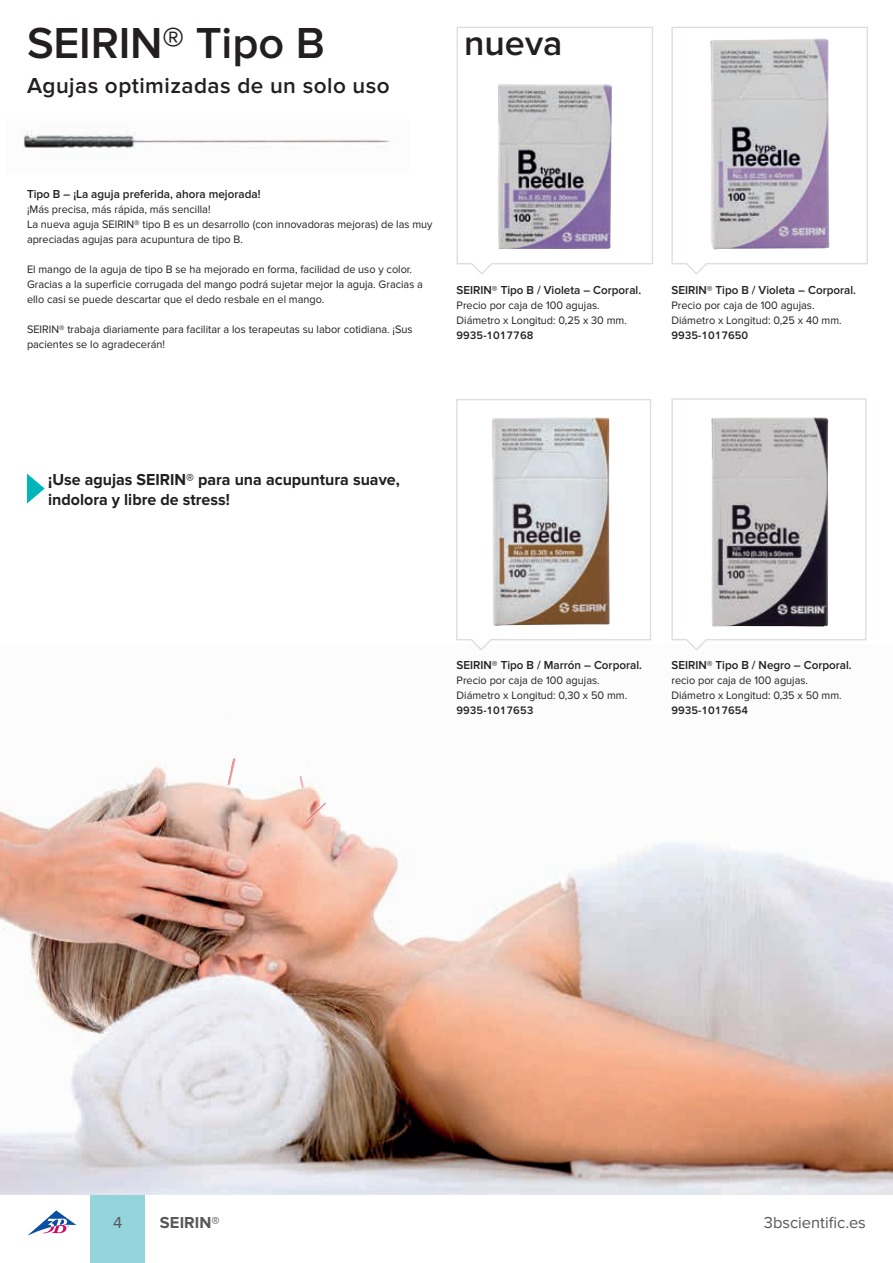
<style>
.page{position:relative;width:893px;height:1263px;background:#fff}
.page>*{position:absolute;margin:0;border:0;box-sizing:border-box;transform-origin:0 0}
.t1{font:600 45px "Proxima Nova";letter-spacing:-.005em;color:#231f20}
.t2{font:600 36px "Proxima Nova";color:#231f20}
.t3{font:600 22.5px "Proxima Nova";letter-spacing:.02em;color:#231f20}
.t4{font:700 16.5px/19.5px "Proxima Nova";color:#231f20}
.t5{font:16.5px "Proxima Nova";color:#57585a}
.t6{font:700 16.5px "Proxima Nova";letter-spacing:.005em;color:#57585a}
.t7{font:600 12px "Proxima Nova";color:#231f20}
.t8{font:11.25px/15px "Proxima Nova";color:#231f20}
.t9{font:600 11.25px "Proxima Nova";color:#231f20}
</style>
<div class="page">
<svg style="left:27px;top:1210px;width:50px;height:26px"></svg>
<div style="left:91px;top:1195px;width:54px;height:68px;background:#93d5da"></div>
<img style="left:0;top:758px;width:893px;height:437px">
<img style="left:226px;top:758px;width:9px;height:37px">
<img style="left:299px;top:802px;width:27px;height:26px">
<svg style="left:299px;top:776px;width:5px;height:12px"></svg>
<svg style="left:671px;top:398px;width:196px;height:253px"></svg>
<svg style="left:671px;top:26px;width:197px;height:249px"></svg>
<svg style="left:456px;top:26px;width:197px;height:249px"></svg>
<img style="left:23px;top:130px;width:367px;height:18px">
<svg style="left:456px;top:399px;width:195px;height:252px"></svg>
<svg style="left:27px;top:473px;width:18px;height:30px"></svg>
<h1 class="t1" style="left:27px;top:17px;width:299px">SEIRIN® Tipo B</h1>
<h3 class="t3" style="left:27px;top:72px;width:364px">Agujas optimizadas de un solo uso</h3>
<h2 class="t2" style="left:464px;top:23px;width:100px">nueva</h2>
<p class="t7" style="left:27px;top:187px;width:235px">Tipo B – ¡La aguja preferida, ahora mejorada!</p>
<p class="t8" style="left:27px;top:202px;width:407px">¡Más precisa, más rápida, más sencilla!<br>La nueva aguja SEIRIN® tipo B es un desarrollo (con innovadoras mejoras) de las muy apreciadas agujas para acupuntura de tipo B.</p>
<p class="t8" style="left:27px;top:262px;width:397px">El mango de la aguja de tipo B se ha mejorado en forma, facilidad de uso y color.<br>Gracias a la superficie corrugada del mango podrá sujetar mejor la aguja. Gracias a ello casi se puede descartar que el dedo resbale en el mango.</p>
<p class="t8" style="left:27px;top:322px;width:387px">SEIRIN® trabaja diariamente para facilitar a los terapeutas su labor cotidiana. ¡Sus pacientes se lo agradecerán!</p>
<p class="t7" style="left:457px;top:283px;width:186px">SEIRIN® Tipo B / Violeta – Corporal.</p>
<p class="t8" style="left:457px;top:298px;width:172px">Precio por caja de 100 agujas.<br>Diámetro x Longitud: 0,25 x 30 mm.</p>
<p class="t9" style="left:457px;top:328px;width:78px">9935-1017768</p>
<p class="t7" style="left:671px;top:283px;width:186px">SEIRIN® Tipo B / Violeta – Corporal.</p>
<p class="t8" style="left:671px;top:298px;width:172px">Precio por caja de 100 agujas.<br>Diámetro x Longitud: 0,25 x 40 mm.</p>
<p class="t9" style="left:671px;top:328px;width:78px">9935-1017650</p>
<h3 class="t4" style="left:48px;top:470px;width:353px">¡Use agujas SEIRIN® para una acupuntura suave, indolora y libre de stress!</h3>
<p class="t7" style="left:457px;top:658px;width:187px">SEIRIN® Tipo B / Marrón – Corporal.</p>
<p class="t8" style="left:457px;top:673px;width:172px">Precio por caja de 100 agujas.<br>Diámetro x Longitud: 0,30 x 50 mm.</p>
<p class="t9" style="left:457px;top:704px;width:78px">9935-1017653</p>
<p class="t7" style="left:671px;top:658px;width:182px">SEIRIN® Tipo B / Negro – Corporal.</p>
<p class="t8" style="left:671px;top:673px;width:172px">recio por caja de 100 agujas.<br>Diámetro x Longitud: 0,35 x 50 mm.</p>
<p class="t9" style="left:671px;top:704px;width:78px">9935-1017654</p>
<h3 class="t5" style="left:113px;top:1213px;width:11px">4</h3>
<h3 class="t5" style="left:764px;top:1213px;width:104px">3bscientific.es</h3>
<h3 class="t6" style="left:160px;top:1213px;width:61px">SEIRIN®</h3>
</div>
